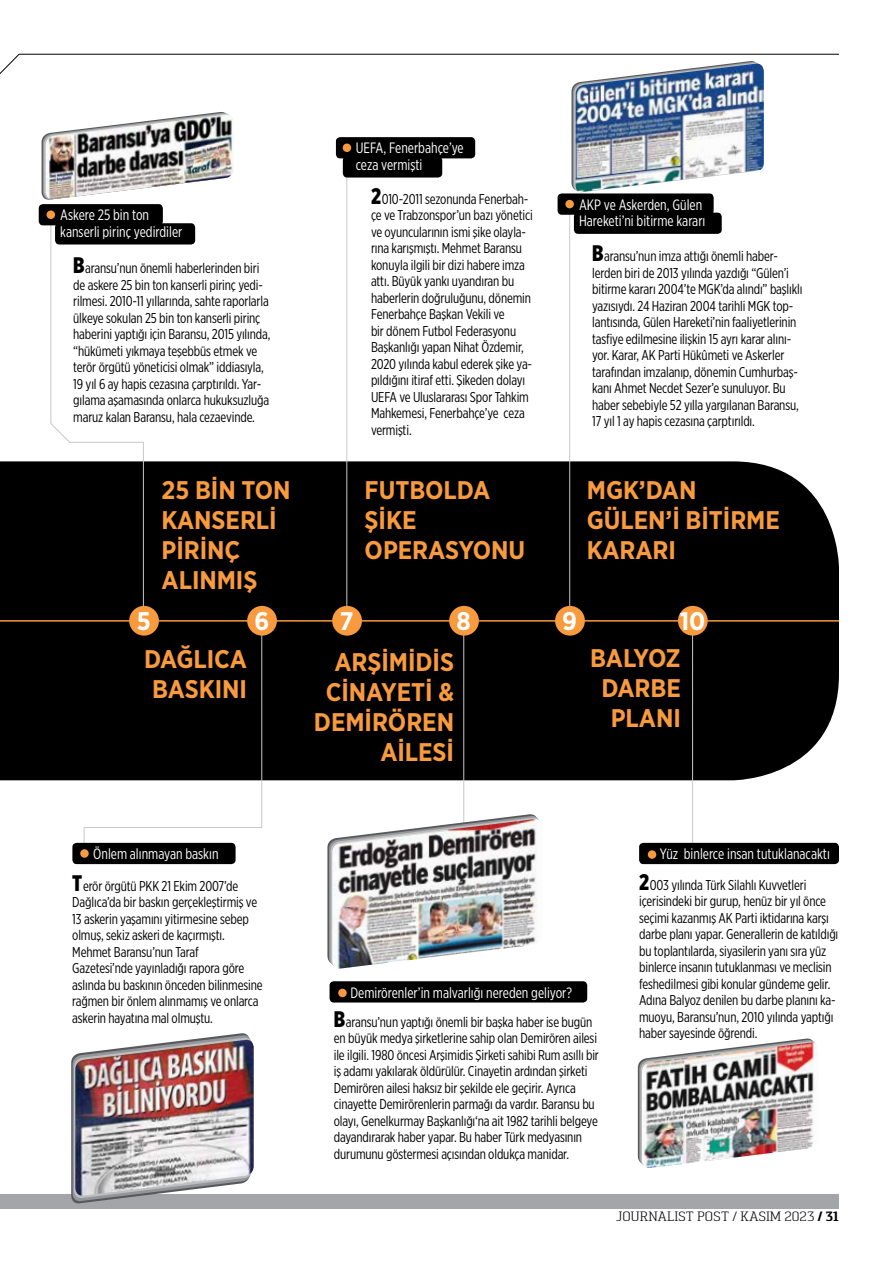
<style>
.page{position:relative;width:893px;height:1263px;background:#fff}
.page>*{position:absolute;margin:0;border:0;box-sizing:border-box;transform-origin:0 0}
.t1{font:700 25.5px/30px "Gotham Narrow";letter-spacing:-.005em;color:#f89a3e}
.t2{font:700 25.5px "Gotham Narrow";color:#fff}
.t3{font:15px/16.5px "Gotham X Narrow";color:#fff}
.t4{font:14.25px/16.5px "Gotham X Narrow";letter-spacing:-.01em;color:#000}
.t5{font:300 13.5px "Pancetta Serif Pro";color:#000}
.s1{font-weight:900;font-size:22.5px}
.s2{font-weight:700}
</style>
<div class="page">
<hr style="left:19px;top:54px;width:820px;height:1px;background:#000">
<svg style="left:0;top:54px;width:20px;height:20px"></svg>
<div style="left:0;top:1194px;width:839px;height:15px;background:#a3a5a8"></div>
<div style="left:0;top:461px;width:839px;height:319px;background:#000"></div>
<hr style="left:0;top:620px;width:839px;height:2px;background:#f89a3e">
<svg style="left:50px;top:422px;width:20px;height:21px"></svg>
<hr style="left:70px;top:442px;width:74px;height:1px;background:#c7c8ca">
<svg style="left:71px;top:1033px;width:180px;height:171px"></svg>
<img style="left:75px;top:1040px;width:179px;height:156px">
<hr style="left:143px;top:442px;width:1px;height:180px;background:#c7c8ca">
<hr style="left:261px;top:628px;width:1px;height:200px;background:#c7c8ca">
<hr style="left:463px;top:628px;width:1px;height:200px;background:#c7c8ca">
<hr style="left:692px;top:628px;width:1px;height:218px;background:#c7c8ca">
<hr style="left:346px;top:147px;width:1px;height:474px;background:#c7c8ca">
<hr style="left:569px;top:203px;width:1px;height:418px;background:#c7c8ca">
<hr style="left:84px;top:827px;width:178px;height:1px;background:#c7c8ca">
<svg style="left:84px;top:828px;width:1px;height:15px"></svg>
<hr style="left:51px;top:215px;width:1px;height:209px;background:#c7c8ca">
<div style="left:129px;top:606px;width:30px;height:30px;background:#f89a3e;border-radius:50%"></div>
<div style="left:247px;top:606px;width:30px;height:30px;background:#f89a3e;border-radius:50%"></div>
<div style="left:449px;top:606px;width:30px;height:30px;background:#f89a3e;border-radius:50%"></div>
<div style="left:678px;top:606px;width:30px;height:30px;background:#f89a3e;border-radius:50%"></div>
<div style="left:332px;top:606px;width:30px;height:30px;background:#f89a3e;border-radius:50%"></div>
<div style="left:555px;top:606px;width:30px;height:30px;background:#f89a3e;border-radius:50%"></div>
<svg style="left:571px;top:61px;width:188px;height:132px"></svg>
<img style="left:576px;top:64px;width:188px;height:128px">
<svg style="left:42px;top:111px;width:187px;height:89px"></svg>
<img style="left:46px;top:115px;width:188px;height:84px">
<svg style="left:327px;top:813px;width:211px;height:151px"></svg>
<img style="left:332px;top:819px;width:208px;height:150px">
<svg style="left:638px;top:1038px;width:176px;height:126px"></svg>
<img style="left:642px;top:1042px;width:174px;height:126px">
<div style="left:72px;top:843px;width:164px;height:21px;background:#000;border-radius:4px"></div>
<div style="left:639px;top:843px;width:200px;height:21px;background:#000;border-radius:4px"></div>
<div style="left:80px;top:849px;width:9px;height:9px;background:#f89a3e;border-radius:50%"></div>
<div style="left:648px;top:850px;width:8px;height:9px;background:#f89a3e;border-radius:50%"></div>
<div style="left:330px;top:981px;width:257px;height:21px;background:#000;border-radius:4px"></div>
<div style="left:338px;top:989px;width:9px;height:8px;background:#f89a3e;border-radius:50%"></div>
<div style="left:39px;top:204px;width:124px;height:21px;background:#000;border-radius:4px"></div>
<div style="left:558px;top:193px;width:156px;height:22px;background:#000;border-radius:4px"></div>
<div style="left:336px;top:137px;width:139px;height:21px;background:#000;border-radius:4px"></div>
<div style="left:343px;top:156px;width:99px;height:22px;background:#000;border-radius:4px"></div>
<div style="left:55px;top:223px;width:140px;height:21px;background:#000;border-radius:4px"></div>
<div style="left:574px;top:213px;width:148px;height:21px;background:#000;border-radius:4px"></div>
<div style="left:47px;top:210px;width:8px;height:9px;background:#f89a3e;border-radius:50%"></div>
<div style="left:565px;top:200px;width:9px;height:8px;background:#f89a3e;border-radius:50%"></div>
<div style="left:343px;top:144px;width:8px;height:8px;background:#f89a3e;border-radius:50%"></div>
<p class="t3" style="left:356px;top:140px;width:110px">UEFA, Fenerbahçe’ye ceza vermişti</p>
<p class="t4" style="left:371px;top:190px;width:163px"><span class="s1">2</span>010-2011 sezonunda Fenerbah&shy;çe ve Trabzonspor’un bazı yönetici ve oyuncularının ismi şike olayla&shy;rına karışmıştı. Mehmet Baransu konuyla ilgili bir dizi habere imza attı. Büyük yankı uyandıran bu haberlerin doğruluğunu, dönemin<br>Fenerbahçe Başkan Vekili ve<br>bir dönem Futbol Federasyonu<br>Başkanlığı yapan Nihat Özdemir,<br>2020 yılında kabul ederek şike ya&shy;pıldığını itiraf etti. Şikeden dolayı<br>UEFA ve Uluslararası Spor Tahkim<br>Mahkemesi, Fenerbahçe’ye ceza vermişti.</p>
<p class="t3" style="left:60px;top:207px;width:124px">Askere 25 bin ton kanserli pirinç yedirdiler</p>
<p class="t3" style="left:579px;top:196px;width:128px">AKP ve Askerden, Gülen<br>Hareketi’ni bitirme kararı</p>
<p class="t4" style="left:592px;top:248px;width:212px"><span class="s1">B</span>aransu’nun imza attığı önemli haber&shy;lerden biri de 2013 yılında yazdığı “Gülen’i bitirme kararı 2004’te MGK’da alındı” başlıklı yazısıydı. 24 Haziran 2004 tarihli MGK top&shy;lantısında, Gülen Hareketi’nin faaliyetlerinin tasfiye edilmesine ilişkin 15 ayrı karar alını&shy;yor. Karar, AK Parti Hükûmeti ve Askerler tarafından imzalanıp, dönemin Cumhurbaş&shy;kanı Ahmet Necdet Sezer’e sunuluyor. Bu haber sebebiyle 52 yılla yargılanan Baransu, 17 yıl 1 ay hapis cezasına çarptırıldı.</p>
<p class="t4" style="left:73px;top:260px;width:199px"><span class="s1">B</span>aransu’nun önemli haberlerinden biri de askere 25 bin ton kanserli pirinç yedi&shy;rilmesi. 2010-11 yıllarında, sahte raporlarla ülkeye sokulan 25 bin ton kanserli pirinç haberini yaptığı için Baransu, 2015 yılında, “hükümeti yıkmaya teşebbüs etmek ve terör örgütü yöneticisi olmak” iddiasıyla, 19 yıl 6 ay hapis cezasına çarptırıldı. Yar&shy;gılama aşamasında onlarca hukuksuzluğa maruz kalan Baransu, hala cezaevinde.</p>
<h1 class="t1" style="left:162px;top:474px;width:131px">25 BİN TON<br>KANSERLİ<br>PİRİNÇ<br>ALINMIŞ</h1>
<h1 class="t1" style="left:365px;top:474px;width:162px">FUTBOLDA<br>ŞİKE<br>OPERASYONU</h1>
<h1 class="t1" style="left:587px;top:474px;width:195px">MGK’DAN<br>GÜLEN’İ BİTİRME<br>KARARI</h1>
<h1 class="t2" style="left:137px;top:604px;width:15px">5</h1>
<h1 class="t2" style="left:254px;top:604px;width:16px">6</h1>
<h1 class="t2" style="left:340px;top:604px;width:15px">7</h1>
<h1 class="t2" style="left:457px;top:604px;width:16px">8</h1>
<h1 class="t2" style="left:562px;top:604px;width:16px">9</h1>
<h1 class="t2" style="left:680px;top:604px;width:27px">10</h1>
<h1 class="t1" style="left:144px;top:644px;width:105px;text-align:center">DAĞLICA<br>BASKINI</h1>
<h1 class="t1" style="left:314px;top:647px;width:142px;text-align:right">ARŞIMIDIS<br>CİNAYETİ &amp;<br>DEMIRÖREN<br>AİLESİ</h1>
<h1 class="t1" style="left:590px;top:643px;width:92px;text-align:right">BALYOZ<br>DARBE<br>PLANI</h1>
<p class="t3" style="left:93px;top:845px;width:127px">Önlem alınmayan baskın</p>
<p class="t3" style="left:660px;top:845px;width:171px">Yüz binlerce insan tutuklanacaktı</p>
<p class="t4" style="left:72px;top:877px;width:192px"><span class="s1">T</span>erör örgütü PKK 21 Ekim 2007’de Dağlıca’da bir baskın gerçekleştirmiş ve 13 askerin yaşamını yitirmesine sebep olmuş, sekiz askeri de kaçırmıştı.<br>Mehmet Baransu’nun Taraf Gazetesi’nde yayınladığı rapora göre aslında bu baskının önceden bilinmesine rağmen bir önlem alınmamış ve onlarca askerin hayatına mal olmuştu.</p>
<p class="t3" style="left:350px;top:984px;width:223px">Demirörenler’in malvarlığı nereden geliyor?</p>
<p class="t4" style="left:334px;top:1013px;width:267px"><span class="s1">B</span>aransu’nun yaptığı önemli bir başka haber ise bugün en büyük medya şirketlerine sahip olan Demirören ailesi ile ilgili. 1980 öncesi Arşimidis Şirketi sahibi Rum asıllı bir iş adamı yakılarak öldürülür. Cinayetin ardından şirketi Demirören ailesi haksız bir şekilde ele geçirir. Ayrıca cinayette Demirörenlerin parmağı da vardır. Baransu bu olayı, Genelkurmay Başkanlığı‘na ait 1982 tarihli belgeye dayandırarak haber yapar. Bu haber Türk medyasının durumunu göstermesi açısından oldukça manidar.</p>
<p class="t4" style="left:639px;top:876px;width:201px"><span class="s1">2</span>003 yılında Türk Silahlı Kuvvetleri içerisindeki bir gurup, henüz bir yıl önce seçimi kazanmış AK Parti iktidarına karşı darbe planı yapar. Generallerin de katıldığı bu toplantılarda, siyasilerin yanı sıra yüz binlerce insanın tutuklanması ve meclisin feshedilmesi gibi konular gündeme gelir.<br>Adına Balyoz denilen bu darbe planını ka&shy;muoyu, Baransu’nun, 2010 yılında yaptığı haber sayesinde öğrendi.</p>
<p class="t5" style="left:616px;top:1209px;width:224px">JOURNALIST POST / KASIM 2023 <span class="s2">/ 31</span></p>
</div>
